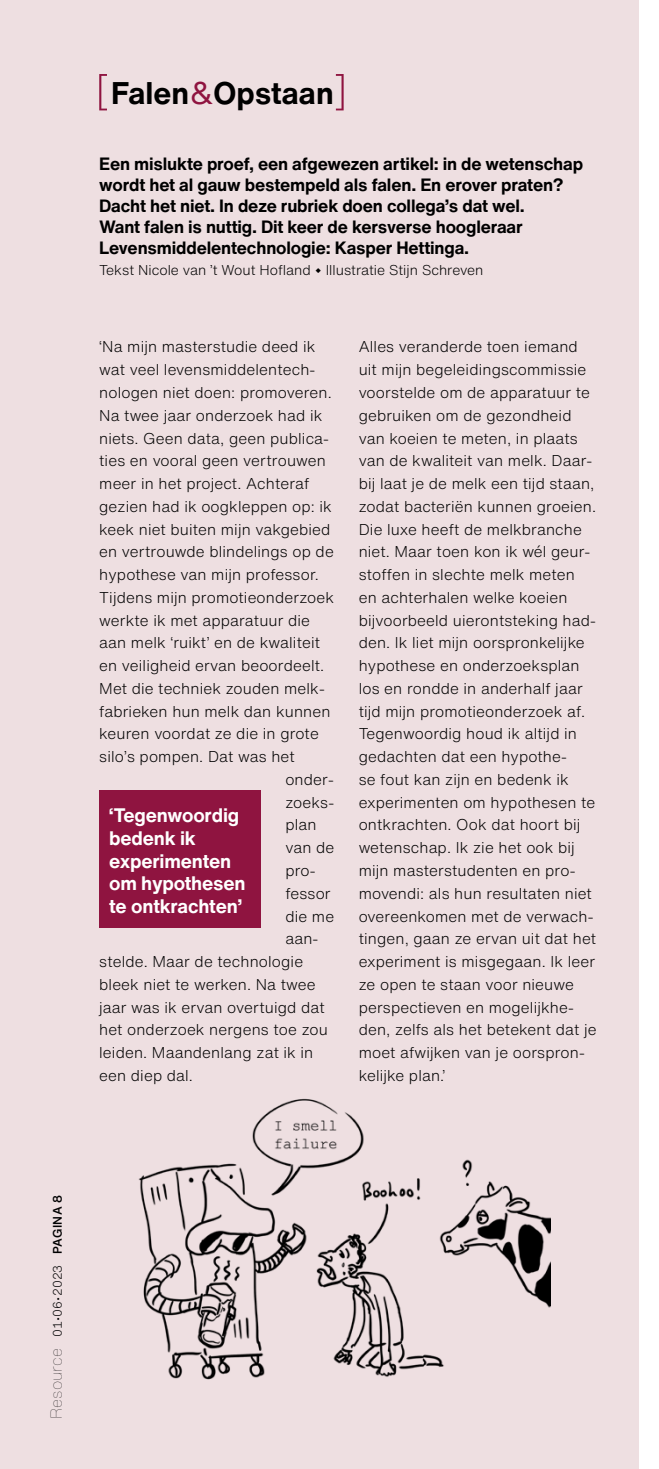
<style>
.page{position:relative;width:659px;height:1469px;background:#fff}
.page>*{position:absolute;margin:0;border:0;box-sizing:border-box;transform-origin:0 0}
.t1{font:700 30.8px "Helvetica Now Text";color:#000}
.NW_Streamer_HNT_11pt{font:700 19.25px/22.8px "Helvetica Now Text";letter-spacing:-.01em;color:#fff}
.Intro_HNT_bold_12pt{font:700 17.5px/21px "Helvetica Now Text";letter-spacing:-.01em;color:#000}
.Plat_Tiempos{font:300 15.4px/22.8px "Helvetica Now Text";letter-spacing:.01em;color:#000}
.Intro_HNT_bold_12pt-2{font:300 14px "Helvetica Now Text";color:#000}
.t2{font:300 12.25px "Helvetica Now Text";letter-spacing:.01em;color:#000}
.s1{font-weight:400;color:#8f1440}
.s2{font-weight:100;font-size:15.75px}
.s3{font-weight:500}
</style>
<div class="page">
<div style="left:0;top:0;width:639px;height:1468px;background:#eedfe1"></div>
<img style="left:138px;top:1098px;width:413px;height:282px">
<div style="left:99px;top:790px;width:161px;height:138px;background:#8f1440"></div>
<svg style="left:99px;top:74px;width:8px;height:36px"></svg>
<svg style="left:336px;top:74px;width:8px;height:36px"></svg>
<p class="t1" style="left:111px;top:69px;width:224px">Falen<span class="s1">&amp;</span>Opstaan</p>
<p class="Intro_HNT_bold_12pt" style="left:99px;top:153px;width:485px">Een mislukte proef, een afgewezen artikel: in de wetenschap wordt het al gauw bestempeld als falen. En erover praten?<br>Dacht het niet. In deze rubriek doen collega’s dat wel.<br>Want falen is nuttig. Dit keer de kersverse hoogleraar Levensmiddelentechnologie: Kasper Hettinga.</p>
<p class="Intro_HNT_bold_12pt-2" style="left:99px;top:260px;width:386px">Tekst Nicole van ’t Wout Hofland Illustratie Stijn Schreven</p>
<p class="Plat_Tiempos" style="left:99px;top:335px;width:236px">‘Na mijn masterstudie deed ik wat veel levensmiddelentech&shy;nologen niet doen: promoveren.<br>Na twee jaar onderzoek had ik niets. Geen data, geen publica&shy;ties en vooral geen vertrouwen meer in het project. Achteraf gezien had ik oogkleppen op: ik keek niet buiten mijn vakgebied en vertrouwde blindelings op de hypothese van mijn professor.</p>
<p class="Plat_Tiempos" style="left:99px;top:585px;width:236px">Tijdens mijn promotieonderzoek</p>
<p class="Plat_Tiempos" style="left:99px;top:608px;width:212px">werkte ik met apparatuur die</p>
<p class="Plat_Tiempos" style="left:99px;top:631px;width:222px">aan melk ‘ruikt’ en de kwaliteit</p>
<p class="Plat_Tiempos" style="left:99px;top:653px;width:226px">en veiligheid ervan beoordeelt.</p>
<p class="Plat_Tiempos" style="left:99px;top:676px;width:227px">Met die techniek zouden melk-</p>
<p class="Plat_Tiempos" style="left:99px;top:699px;width:233px">fabrieken hun melk dan kunnen</p>
<p class="Plat_Tiempos" style="left:99px;top:722px;width:221px">keuren voordat ze die in grote</p>
<p class="Plat_Tiempos" style="left:99px;top:744px;width:197px">silo’s pompen. Dat was het</p>
<p class="Plat_Tiempos" style="left:285px;top:767px;width:50px">onder-</p>
<p class="Plat_Tiempos" style="left:285px;top:790px;width:50px">zoeks-</p>
<p class="Plat_Tiempos" style="left:285px;top:813px;width:33px">plan</p>
<p class="Plat_Tiempos" style="left:285px;top:835px;width:50px">van de</p>
<p class="Plat_Tiempos" style="left:285px;top:858px;width:32px">pro-</p>
<p class="Plat_Tiempos" style="left:285px;top:881px;width:47px">fessor</p>
<p class="Plat_Tiempos" style="left:285px;top:904px;width:50px">die me</p>
<p class="Plat_Tiempos" style="left:285px;top:926px;width:35px">aan-</p>
<p class="Plat_Tiempos" style="left:99px;top:949px;width:205px">stelde. Maar de technologie</p>
<p class="Plat_Tiempos" style="left:99px;top:972px;width:218px">bleek niet te werken. Na twee</p>
<p class="Plat_Tiempos" style="left:99px;top:995px;width:227px">jaar was ik ervan overtuigd dat</p>
<p class="Plat_Tiempos" style="left:99px;top:1017px;width:230px">het onderzoek nergens toe zou</p>
<p class="Plat_Tiempos" style="left:99px;top:1040px;width:216px">leiden. Maandenlang zat ik in</p>
<p class="Plat_Tiempos" style="left:99px;top:1063px;width:95px">een diep dal.</p>
<p class="NW_Streamer_HNT_11pt" style="left:109px;top:803px;width:138px">‘Tegenwoordig bedenk ik experimenten om hypothesen te ontkrachten’</p>
<p class="Plat_Tiempos" style="left:359px;top:335px;width:239px">Alles veranderde toen iemand uit mijn begeleidingscommissie voorstelde om de apparatuur te gebruiken om de gezondheid van koeien te meten, in plaats van de kwaliteit van melk. Daar&shy;bij laat je de melk een tijd staan, zodat bacteriën kunnen groeien.<br>Die luxe heeft de melkbranche niet. Maar toen kon ik wél geur&shy;stoffen in slechte melk meten en achterhalen welke koeien bijvoorbeeld uierontsteking had&shy;den. Ik liet mijn oorspronkelijke hypothese en onderzoeksplan los en rondde in anderhalf jaar tijd mijn promotieonderzoek af.</p>
<p class="Plat_Tiempos" style="left:359px;top:722px;width:239px">Tegenwoordig houd ik altijd in gedachten dat een hypothe-<br>se fout kan zijn en bedenk ik experimenten om hypothesen te ontkrachten. Ook dat hoort bij wetenschap. Ik zie het ook bij mijn masterstudenten en pro&shy;movendi: als hun resultaten niet overeenkomen met de verwach&shy;tingen, gaan ze ervan uit dat het experiment is misgegaan. Ik leer ze open te staan voor nieuwe perspectieven en mogelijkhe&shy;den, zelfs als het betekent dat je moet afwijken van je oorspron&shy;kelijke plan.’</p>
<p class="t2" style="left:48px;top:1419px;width:226px;rotate:-90deg"><span class="s2">Resource</span> 01•06•2023 <span class="s3">PAGINA 8</span></p>
</div>
